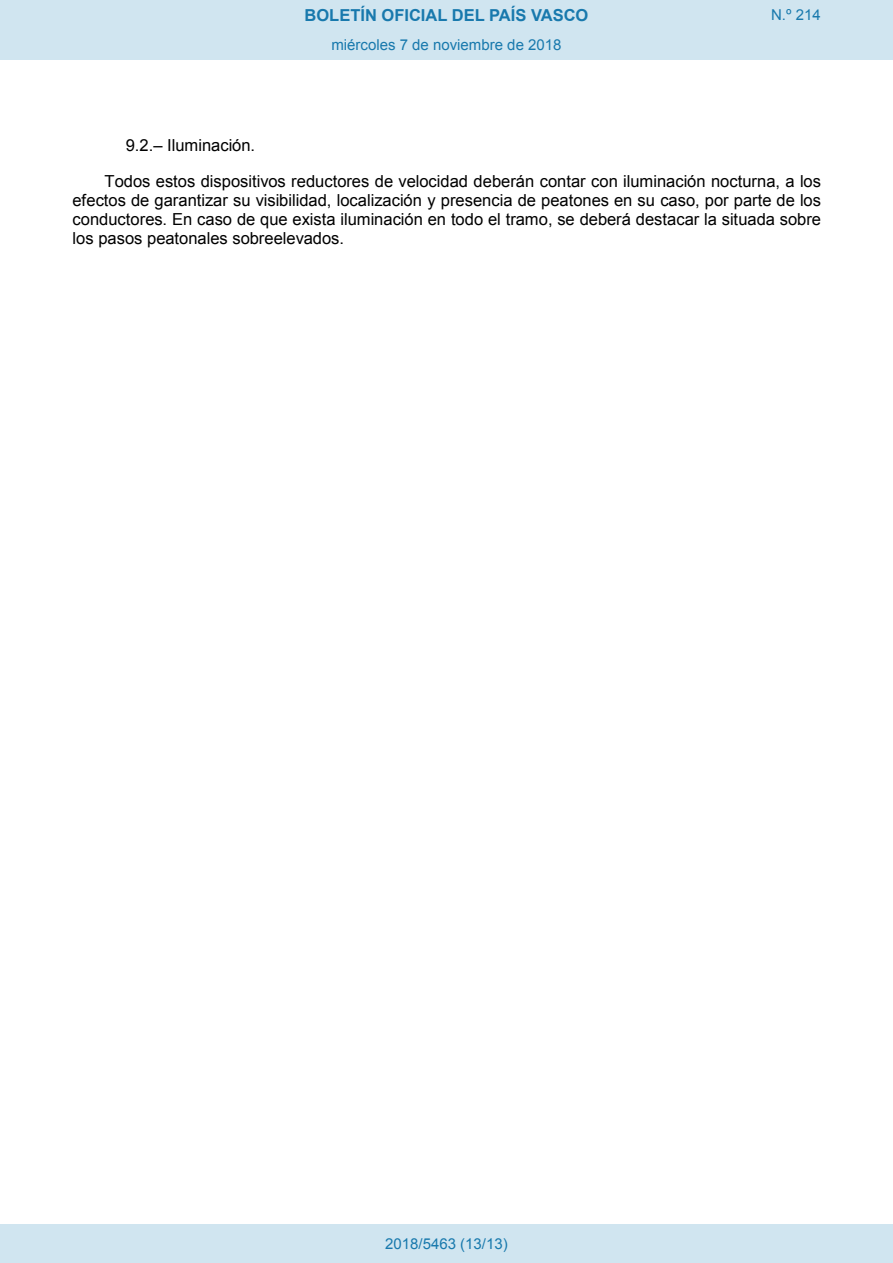
<style>
.page{position:relative;width:893px;height:1263px;background:#fff}
.page>*{position:absolute;margin:0;border:0;box-sizing:border-box;transform-origin:0 0}
.t1{font:16.5px/19px "Arial";color:#000}
.t2{font:700 16.5px "Arial";color:#1879ad}
.Paginacion_Centro{font:15px "Arial";color:#1879ad}
</style>
<div class="page">
<div style="left:0;top:0;width:893px;height:60px;background:#d0e5f0"></div>
<div style="left:0;top:1225px;width:893px;height:38px;background:#d0e5f0"></div>
<p class="t2" style="left:305px;top:4px;width:285px">BOLETÍN OFICIAL DEL PAÍS VASCO</p>
<p class="Paginacion_Centro" style="left:771px;top:5px;width:51px">N.º 214</p>
<p class="Paginacion_Centro" style="left:331px;top:35px;width:232px">miércoles 7 de noviembre de 2018</p>
<p class="t1" style="left:104px;top:128px;width:718px;line-height:35.4px;text-indent:21px">9.2.– Iluminación.<br>Todos estos dispositivos reductores de velocidad deberán contar con iluminación nocturna, a los</p>
<p class="t1" style="left:73px;top:191px;width:750px;text-align:justify">efectos de garantizar su visibilidad, localización y presencia de peatones en su caso, por parte de los conductores. En caso de que exista iluminación en todo el tramo, se deberá destacar la situada sobre los pasos peatonales sobreelevados.</p>
<p class="Paginacion_Centro" style="left:385px;top:1234px;width:124px">2018/5463 (13/13)</p>
</div>
